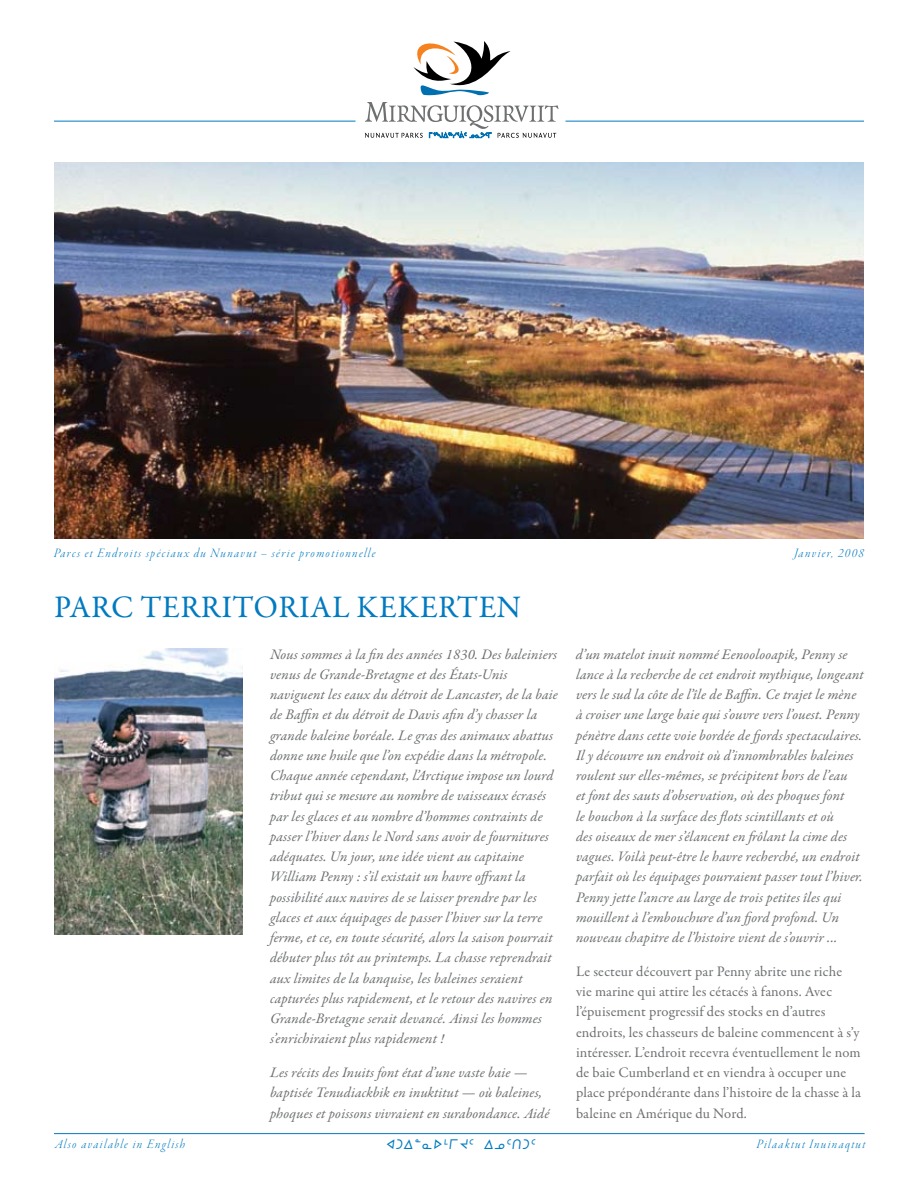
<style>
.page{position:relative;width:918px;height:1188px;background:#fff}
.page>*{position:absolute;margin:0;border:0;box-sizing:border-box;transform-origin:0 0}
.t1{font:31.5px "Garamond Premr Pro";letter-spacing:.015em;color:#007ac0}
.t2{font:italic 14.7px/20.2px "Garamond Premr Pro";letter-spacing:.01em;color:#6d6f71}
.t3{font:14.7px/20.2px "Garamond Premr Pro";letter-spacing:.01em;color:#6d6f71}
.t4{font:13.5px "Garamond Premr Pro Lt It Disp";letter-spacing:.1em;color:#007ac0}
.t5{font:13.5px "Prosyl Plain";color:#007ac0}
</style>
<div class="page">
<img style="left:54px;top:162px;width:810px;height:377px">
<svg style="left:413px;top:41px;width:97px;height:55px"></svg>
<svg style="left:365px;top:102px;width:193px;height:36px"></svg>
<hr style="left:566px;top:121px;width:298px;height:1px;background:#007ac0">
<hr style="left:54px;top:121px;width:302px;height:1px;background:#007ac0">
<img style="left:54px;top:648px;width:189px;height:286px">
<hr style="left:54px;top:1133px;width:811px;height:1px;background:#007ac0">
<p class="t4" style="left:54px;top:546px;width:323px">Parcs et Endroits spéciaux du Nunavut – série promotionnelle</p>
<p class="t4" style="left:794px;top:546px;width:71px">Janvier, 2008</p>
<h1 class="t1" style="left:54px;top:588px;width:461px">Parc territorial Kekerten</h1>
<p class="t2" style="left:270px;top:645px;width:290px">Nous sommes à la fin des années 1830. Des baleiniers venus de Grande‑Bretagne et des États‑Unis naviguent les eaux du détroit de Lancaster, de la baie de Baffin et du détroit de Davis afin d’y chasser la grande baleine boréale. Le gras des animaux abattus donne une huile que l’on expédie dans la métropole.<br>Chaque année cependant, l’Arctique impose un lourd tribut qui se mesure au nombre de vaisseaux écrasés par les glaces et au nombre d’hommes contraints de passer l’hiver dans le Nord sans avoir de fournitures adéquates. Un jour, une idée vient au capitaine William Penny : s’il existait un havre offrant la possibilité aux navires de se laisser prendre par les glaces et aux équipages de passer l’hiver sur la terre ferme, et ce, en toute sécurité, alors la saison pourrait débuter plus tôt au printemps. La chasse reprendrait aux limites de la banquise, les baleines seraient capturées plus rapidement, et le retour des navires en Grande‑Bretagne serait devancé. Ainsi les hommes s’enrichiraient plus rapidement !</p>
<p class="t2" style="left:270px;top:1063px;width:281px">Les récits des Inuits font état d’une vaste baie — baptisée Tenudiackbik en inuktitut — où baleines, phoques et poissons vivraient en surabondance. Aidé</p>
<p class="t2" style="left:576px;top:645px;width:289px">d’un matelot inuit nommé Eenoolooapik, Penny se lance à la recherche de cet endroit mythique, longeant vers le sud la côte de l’île de Baffin. Ce trajet le mène à croiser une large baie qui s’ouvre vers l’ouest. Penny pénètre dans cette voie bordée de fjords spectaculaires.<br>Il y découvre un endroit où d’innombrables baleines roulent sur elles‑mêmes, se précipitent hors de l’eau<br>et font des sauts d’observation, où des phoques font<br>le bouchon à la surface des flots scintillants et où<br>des oiseaux de mer s’élancent en frôlant la cime des vagues. Voilà peut‑être le havre recherché, un endroit parfait où les équipages pourraient passer tout l’hiver.<br>Penny jette l’ancre au large de trois petites îles qui mouillent à l’embouchure d’un fjord profond. Un nouveau chapitre de l’histoire vient de s’ouvrir ...</p>
<p class="t3" style="left:576px;top:961px;width:286px">Le secteur découvert par Penny abrite une riche vie marine qui attire les cétacés à fanons. Avec l’épuisement progressif des stocks en d’autres endroits, les chasseurs de baleine commencent à s’y intéresser. L’endroit recevra éventuellement le nom de baie Cumberland et en viendra à occuper une place prépondérante dans l’histoire de la chasse à la baleine en Amérique du Nord.</p>
<p class="t4" style="left:55px;top:1137px;width:131px">Also available in English</p>
<p class="t5" style="left:386px;top:1137px;width:153px">XGW8NS7UJ5 WK5TG5</p>
<p class="t4" style="left:757px;top:1137px;width:110px">Pilaaktut Inuinaqtut</p>
</div>
